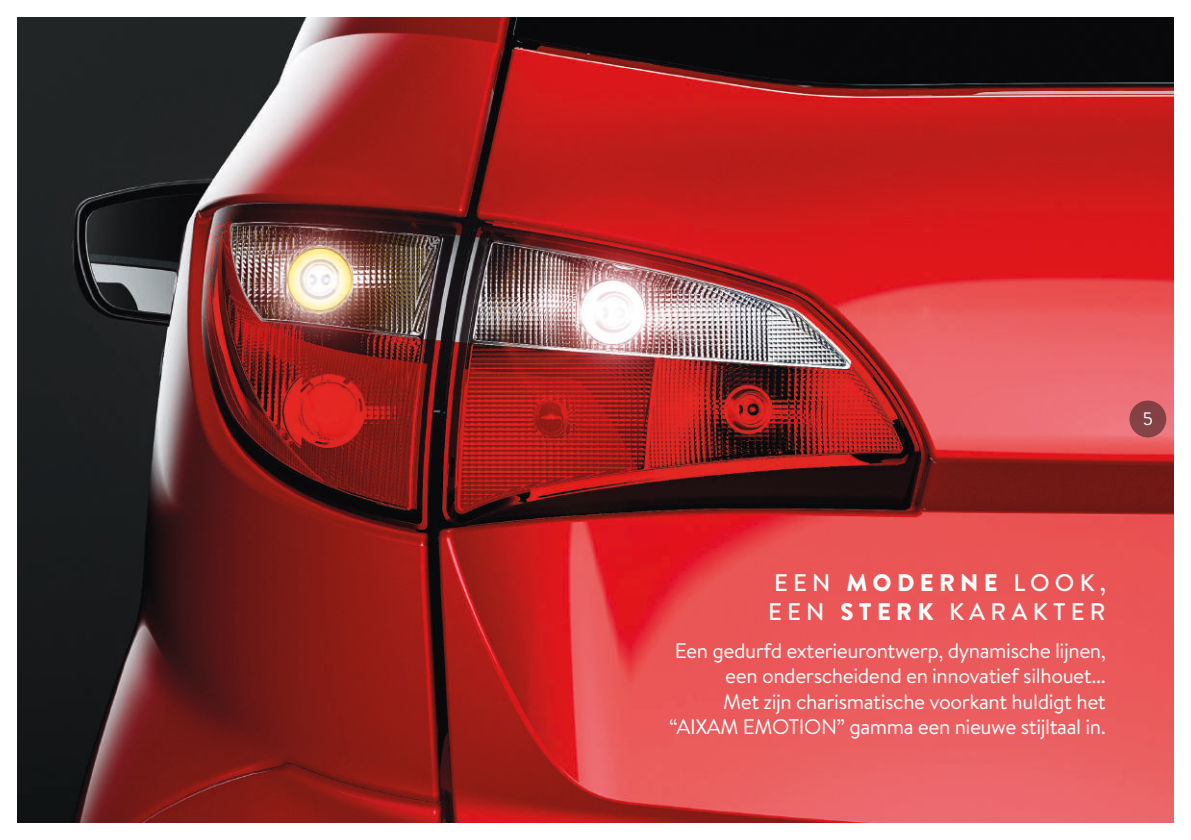
<style>
.page{position:relative;width:1191px;height:840px;background:#fff}
.page>*{position:absolute;margin:0;border:0;box-sizing:border-box;transform-origin:0 0}
.t1{font:500 24px/28.8px "Brandon Text";letter-spacing:.22em;color:#fff}
.t2{font:21px/25.2px "Brandon Text";letter-spacing:-.02em;color:#fff;text-align:right}
.t3{font:18px "Brandon Text";color:#fff}
.s1{font-weight:900}
</style>
<div class="page">
<img style="left:17px;top:17px;width:1157px;height:805px">
<div style="left:1129px;top:400px;width:37px;height:37px;background:#844245;border-radius:50%"></div>
<p class="t3" style="left:1142px;top:406px;width:12px">5</p>
<p class="t1" style="left:768px;top:568px;width:339px">EEN <span class="s1">MODERNE</span> LOOK,<br>EEN <span class="s1">STERK</span> KARAKTER</p>
<p class="t2" style="left:669px;top:637px;width:438px">Een gedurfd exterieurontwerp, dynamische lijnen, een onderscheidend en innovatief silhouet...<br>Met zijn charismatische voorkant huldigt het “AIXAM EMOTION” gamma een nieuwe stijltaal in.</p>
</div>
